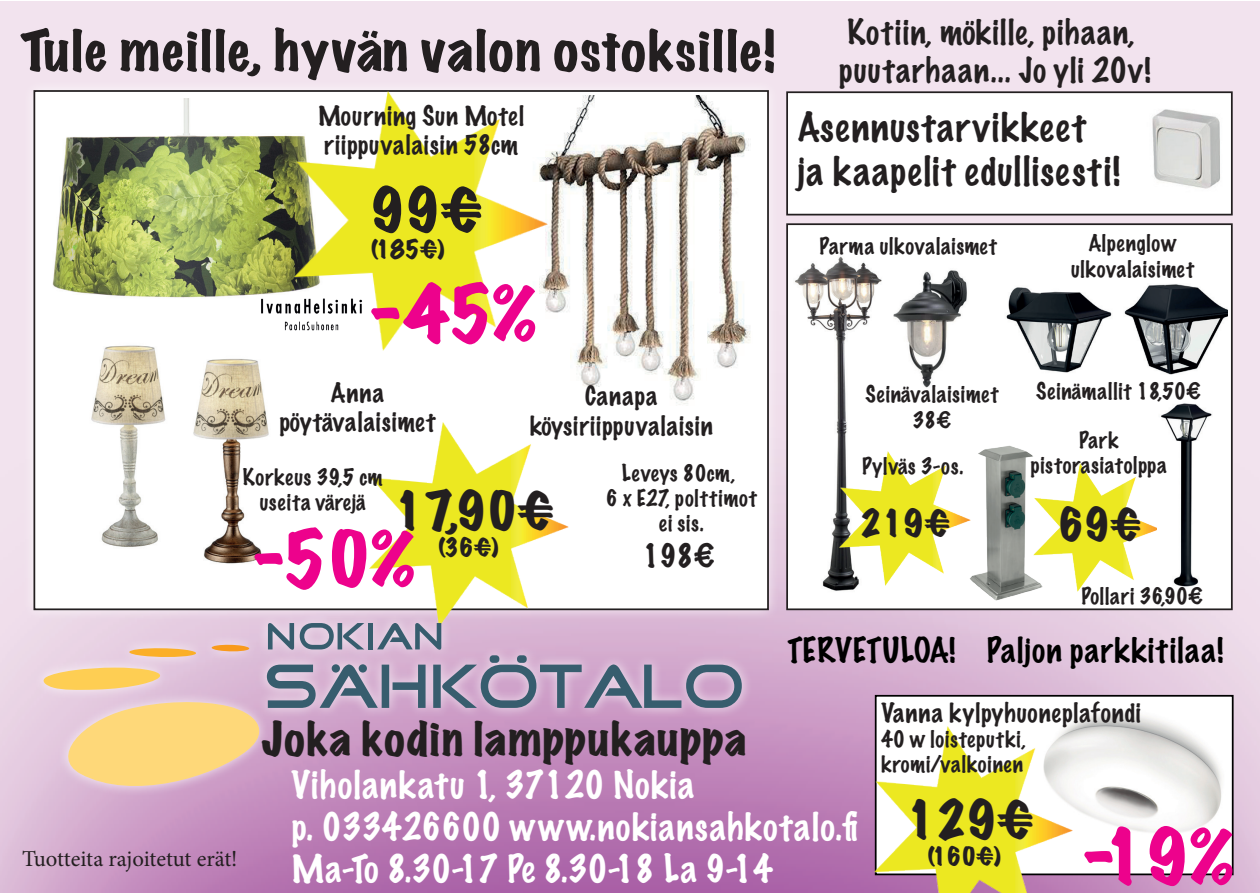
<style>
.page{position:relative;width:1260px;height:893px;background:#fff}
.page>*{position:absolute;margin:0;border:0;box-sizing:border-box;transform-origin:0 0}
.t1{font:expanded 68.25px "Marker Felt";color:#ed028c}
.t2{font:expanded 54.25px "Marker Felt";color:#231f20}
.t3{font:expanded 50.75px "Marker Felt";letter-spacing:.03em;color:#231f20}
.t4{font:expanded 47.25px "Marker Felt";color:#231f20}
.t5{font:expanded 42px "Marker Felt";letter-spacing:.035em;color:#231f20}
.t6{font:expanded 40.25px "Marker Felt";color:#231f20}
.t7{font:100 36.75px/44.1px "Marker Felt";letter-spacing:.045em;color:#231f20}
.t8{font:100 35px/42px "Marker Felt";letter-spacing:.04em;color:#fff}
.t9{font:expanded 33.25px "Marker Felt";color:#231f20}
.t10{font:100 31.5px/37.8px "Marker Felt";letter-spacing:.045em;color:#231f20}
.t11{font:100 31.5px "Marker Felt";letter-spacing:.04em;color:#000}
.t12{font:100 29.75px "Marker Felt";color:#231f20}
.t13{font:100 24.5px/29.4px "Marker Felt";letter-spacing:.04em;color:#231f20;text-align:center}
.t14{font:22.75px "Minion Pro";letter-spacing:-.01em;color:#231f20}
.t15{font:expanded 22.75px "Marker Felt";color:#231f20}
.t16{font:100 21px/25.2px "Marker Felt";letter-spacing:.04em;color:#231f20;text-align:center}
</style>
<div class="page">
<img style="left:0;top:2px;width:1260px;height:891px">
<div style="left:22px;top:79px;width:758px;height:543px;background:#fff;opacity:.75"></div>
<div style="left:34px;top:91px;width:734px;height:518px;background:#fff"></div>
<div style="left:787px;top:224px;width:445px;height:385px;background:#fff"></div>
<div style="left:786px;top:223px;width:447px;height:387px;border:2px solid #231f20"></div>
<img style="left:548px;top:95px;width:203px;height:310px">
<img style="left:52px;top:98px;width:242px;height:200px">
<img style="left:294px;top:91px;width:254px;height:259px">
<img style="left:91px;top:345px;width:75px;height:202px">
<img style="left:193px;top:359px;width:76px;height:205px">
<img style="left:370px;top:423px;width:199px;height:189px">
<div style="left:787px;top:92px;width:445px;height:123px;background:#fff"></div>
<div style="left:786px;top:91px;width:447px;height:124px;border:2px solid #231f20"></div>
<img style="left:1152px;top:109px;width:68px;height:80px">
<div style="left:33px;top:612px;width:720px;height:185px;background:#fff;opacity:.75"></div>
<svg style="left:433px;top:664px;width:309px;height:44px"></svg>
<svg style="left:268px;top:623px;width:26px;height:27px"></svg>
<svg style="left:300px;top:623px;width:64px;height:26px"></svg>
<div style="left:368px;top:623px;width:5px;height:26px;background:#375d6e"></div>
<svg style="left:377px;top:623px;width:64px;height:27px"></svg>
<svg style="left:126px;top:648px;width:74px;height:10px"></svg>
<svg style="left:210px;top:644px;width:42px;height:8px"></svg>
<svg style="left:43px;top:664px;width:383px;height:137px"></svg>
<div style="left:359px;top:664px;width:8px;height:9px;background:#375d6e;border-radius:50%"></div>
<div style="left:332px;top:664px;width:8px;height:9px;background:#375d6e;border-radius:50%"></div>
<div style="left:490px;top:655px;width:9px;height:8px;background:#375d6e;border-radius:3px"></div>
<div style="left:517px;top:655px;width:10px;height:8px;background:#375d6e;border-radius:3px"></div>
<div style="left:876px;top:696px;width:357px;height:178px;background:#fff"></div>
<img style="left:1067px;top:712px;width:155px;height:121px">
<div style="left:875px;top:695px;width:359px;height:180px;border:2px solid #000"></div>
<img style="left:874px;top:727px;width:199px;height:166px">
<img style="left:1051px;top:463px;width:106px;height:129px">
<img style="left:971px;top:445px;width:80px;height:156px">
<img style="left:1124px;top:284px;width:104px;height:91px">
<img style="left:1006px;top:287px;width:106px;height:86px">
<img style="left:1160px;top:403px;width:52px;height:184px">
<img style="left:795px;top:256px;width:91px;height:335px">
<img style="left:894px;top:270px;width:73px;height:118px">
<img style="left:839px;top:451px;width:132px;height:134px">
<img style="left:243px;top:277px;width:137px;height:73px">
<h3 class="t3" style="left:20px;top:11px;width:756px">Tule meille, hyvän valon ostoksille!</h3>
<p class="t13" style="left:318px;top:100px;width:207px;text-align:left">Mourning Sun Motel riippuvalaisin 58cm</p>
<h2 class="t2" style="left:370px;top:167px;width:113px">99€</h2>
<p class="t15" style="left:371px;top:231px;width:75px">(185€)</p>
<h1 class="t1" style="left:368px;top:260px;width:169px">-45%</h1>
<h3 class="t10" style="left:839px;top:13px;width:313px">Kotiin, mökille, pihaan, puutarhaan... Jo yli 20v!</h3>
<h3 class="t7" style="left:797px;top:104px;width:324px">Asennustarvikkeet ja kaapelit edullisesti!</h3>
<p class="t16" style="left:820px;top:233px;width:179px">Parma ulkovalaismet</p>
<p class="t16" style="left:1071px;top:231px;width:124px">Alpenglow ulkovalaisimet</p>
<p class="t13" style="left:279px;top:377px;width:157px">Anna pöytävalaisimet</p>
<p class="t13" style="left:530px;top:381px;width:185px">Canapa köysiriippuvalaisin</p>
<p class="t16" style="left:243px;top:464px;width:141px">Korkeus 39,5 cm useita värejä</p>
<h1 class="t1" style="left:252px;top:505px;width:164px">-50%</h1>
<h3 class="t4" style="left:393px;top:473px;width:162px">17,90€</h3>
<p class="t15" style="left:439px;top:529px;width:61px">(36€)</p>
<p class="t16" style="left:606px;top:460px;width:152px">Leveys 80cm,<br>6 x E27, polttimot ei sis.</p>
<h3 class="t12" style="left:643px;top:532px;width:73px">198€</h3>
<p class="t16" style="left:865px;top:381px;width:134px">Seinävalaisimet<br>38€</p>
<p class="t16" style="left:862px;top:453px;width:103px">Pylväs 3-os.</p>
<h3 class="t9" style="left:860px;top:497px;width:92px">219€</h3>
<p class="t16" style="left:1036px;top:378px;width:166px">Seinämallit 18,50€</p>
<p class="t16" style="left:1031px;top:427px;width:138px">Park pistorasiatolppa</p>
<h3 class="t6" style="left:1058px;top:493px;width:84px">69€</h3>
<p class="t16" style="left:1082px;top:583px;width:123px">Pollari 36,90€</p>
<h3 class="t11" style="left:788px;top:625px;width:437px">TERVETULOA! Paljon parkkitilaa!</h3>
<p class="t14" style="left:22px;top:843px;width:217px">Tuotteita rajoitetut erät!</p>
<h3 class="t5" style="left:261px;top:706px;width:486px">Joka kodin lamppukauppa</h3>
<h3 class="t8" style="left:291px;top:763px;width:568px">Viholankatu 1, 37120 Nokia<br>p. 033426600 www.nokiansahkotalo.fi<br>Ma-To 8.30-17 Pe 8.30-18 La 9-14</h3>
<p class="t13" style="left:881px;top:697px;width:261px">Vanna kylpyhuoneplafondi</p>
<p class="t16" style="left:881px;top:726px;width:146px;text-align:left">40 w loisteputki, kromi/valkoinen</p>
<h3 class="t4" style="left:905px;top:782px;width:130px">129€</h3>
<p class="t15" style="left:928px;top:838px;width:75px">(160€)</p>
<h1 class="t1" style="left:1082px;top:803px;width:153px">-19%</h1>
</div>
